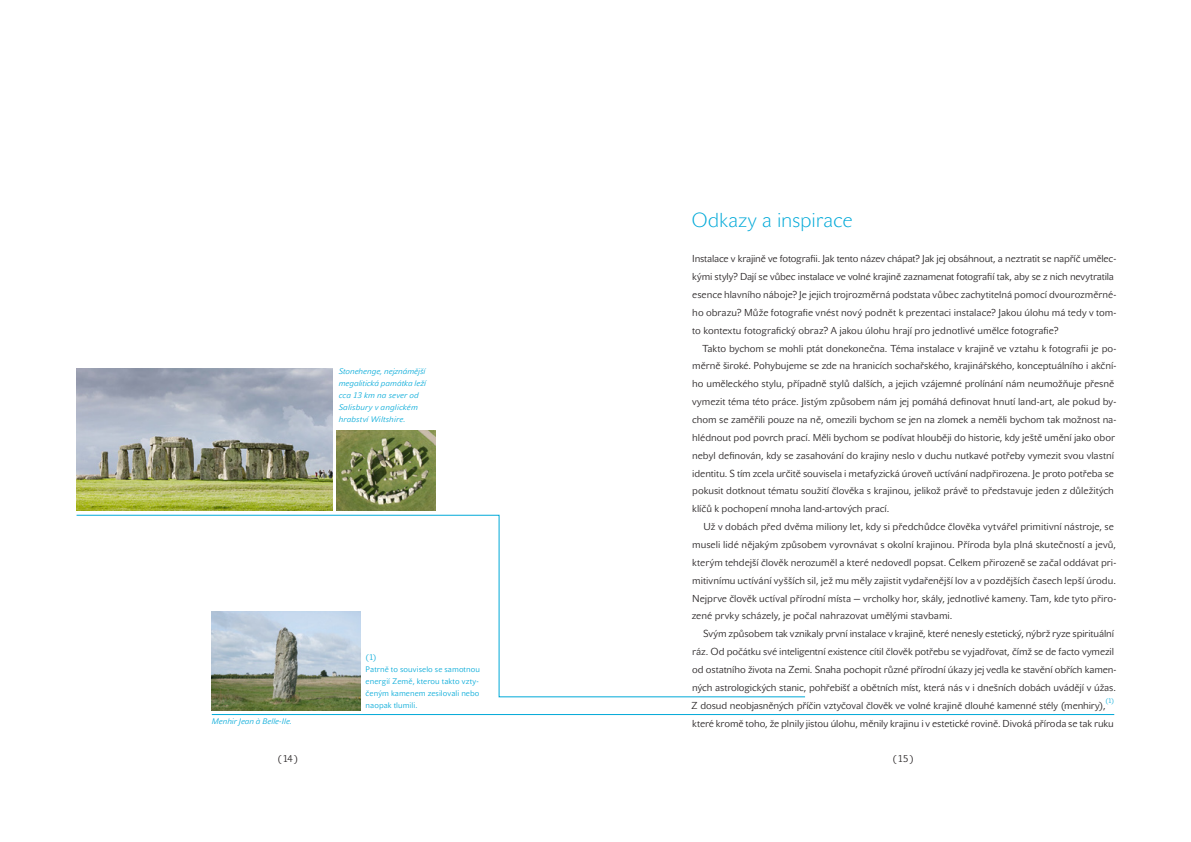
<style>
.page{position:relative;width:1191px;height:842px;background:#fff}
.page>*{position:absolute;margin:0;border:0;box-sizing:border-box;transform-origin:0 0}
.t1{font:20px "John Sans White Pro";letter-spacing:-.01em;color:#00a9d8}
.t2{font:10px/17.9px "John Sans Lite Pro";color:#231f20}
.t3{font:9.8px "John Sans Lite Pro";color:#231f20}
.t4{font:italic 8px/12px "John Sans Lite Pro";letter-spacing:.01em;color:#00a9d8}
.t5{font:8px/12px "John Sans Lite Pro";letter-spacing:.01em;color:#00a9d8}
.t6{font:6.5px "John Sans Lite Pro";color:#00a9d8}
</style>
<div class="page">
<img style="left:212px;top:697px;width:148px;height:13px">
<hr style="left:212px;top:714px;width:902px;height:1px;background:#00a9d8">
<svg style="left:76px;top:515px;width:729px;height:182px"></svg>
<img style="left:337px;top:430px;width:98px;height:81px">
<img style="left:77px;top:368px;width:256px;height:143px">
<p class="t4" style="left:339px;top:365px;width:89px">Stonehenge, nejznámější megalitická památka leží cca 13 km na sever od<br>Salisbury v anglickém hrabství Wiltshire.</p>
<p class="t4" style="left:212px;top:716px;width:82px">Menhir Jean à Belle-Ile.</p>
<p class="t5" style="left:366px;top:652px;width:116px">(1)<br>Patrně to souviselo se samotnou energií Země, kterou takto vzty&shy;čeným kamenem zesilovali nebo naopak tlumili.</p>
<h1 class="t1" style="left:691px;top:208px;width:162px">Odkazy a inspirace</h1>
<p class="t2" style="left:692px;top:250px;width:426px">Instalace v krajině ve fotografii. Jak tento název chápat? Jak jej obsáhnout, a neztratit se napříč umělec&shy;kými styly? Dají se vůbec instalace ve volné krajině zaznamenat fotografií tak, aby se z nich nevytratila esence hlavního náboje? Je jejich trojrozměrná podstata vůbec zachytitelná pomocí dvourozměrné&shy;ho obrazu? Může fotografie vnést nový podnět k prezentaci instalace? Jakou úlohu má tedy v tom&shy;to kontextu fotografický obraz? A jakou úlohu hrají pro jednotlivé umělce fotografie?</p>
<p class="t2" style="left:692px;top:339px;width:426px;text-indent:10px">Takto bychom se mohli ptát donekonečna. Téma instalace v krajině ve vztahu k fotografii je po&shy;měrně široké. Pohybujeme se zde na hranicích sochařského, krajinářského, konceptuálního i akční&shy;ho uměleckého stylu, případně stylů dalších, a jejich vzájemné prolínání nám neumožňuje přesně vymezit téma této práce. Jistým způsobem nám jej pomáhá definovat hnutí land-art, ale pokud by&shy;chom se zaměřili pouze na ně, omezili bychom se jen na zlomek a neměli bychom tak možnost na&shy;hlédnout pod povrch prací. Měli bychom se podívat hlouběji do historie, kdy ještě umění jako obor nebyl definován, kdy se zasahování do krajiny neslo v duchu nutkavé potřeby vymezit svou vlastní identitu. S tím zcela určitě souvisela i metafyzická úroveň uctívání nadpřirozena. Je proto potřeba se pokusit dotknout tématu soužití člověka s krajinou, jelikož právě to představuje jeden z důležitých klíčů k pochopení mnoha land-artových prací.</p>
<p class="t2" style="left:692px;top:518px;width:426px;text-indent:12px">Už v dobách před dvěma miliony let, kdy si předchůdce člověka vytvářel primitivní nástroje, se museli lidé nějakým způsobem vyrovnávat s okolní krajinou. Příroda byla plná skutečností a jevů, kterým tehdejší člověk nerozuměl a které nedovedl popsat. Celkem přirozeně se začal oddávat pri&shy;mitivnímu uctívání vyšších sil, jež mu měly zajistit vydařenější lov a v pozdějších časech lepší úrodu.<br>Nejprve člověk uctíval přírodní místa — vrcholky hor, skály, jednotlivé kameny. Tam, kde tyto přiro&shy;zené prvky scházely, je počal nahrazovat umělými stavbami.</p>
<p class="t2" style="left:691px;top:625px;width:427px;text-indent:12px">Svým způsobem tak vznikaly první instalace v krajině, které nenesly estetický, nýbrž ryze spirituální ráz. Od počátku své inteligentní existence cítil člověk potřebu se vyjadřovat, čímž se de facto vymezil od ostatního života na Zemi. Snaha pochopit různé přírodní úkazy jej vedla ke stavění obřích kamen&shy;ných astrologických stanic, pohřebišť a obětních míst, která nás v i dnešních dobách uvádějí v úžas.<br>Z dosud neobjasněných příčin vztyčoval člověk ve volné krajině dlouhé kamenné stély (menhiry),</p>
<p class="t6" style="left:1105px;top:697px;width:10px">(1)</p>
<p class="t2" style="left:692px;top:714px;width:423px">které kromě toho, že plnily jistou úlohu, měnily krajinu i v estetické rovině. Divoká příroda se tak ruku</p>
<p class="t3" style="left:277px;top:753px;width:22px">(14)</p>
<p class="t3" style="left:892px;top:753px;width:23px">(15)</p>
</div>
